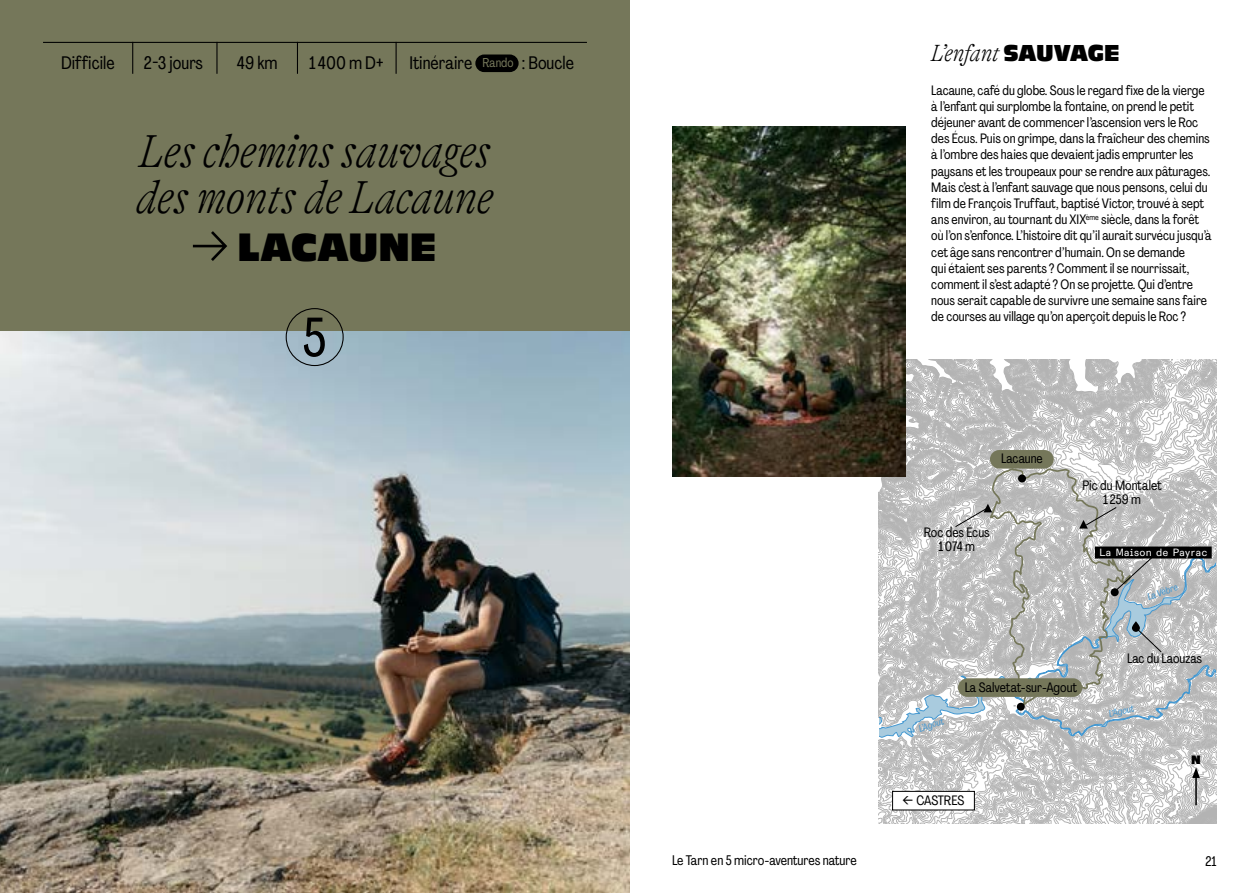
<style>
.page{position:relative;width:1259px;height:893px;background:#fff}
.page>*{position:absolute;margin:0;border:0;box-sizing:border-box;transform-origin:0 0}
.t1{font:54.3px "PP Agrandir Tight";color:#000}
.t2{font:italic 100 condensed 47.25px/45.6px "GT Alpina";color:#000}
.t3{font:41.25px "Antique Oli Com";color:#000}
.t4{font:italic 100 condensed 24px "GT Alpina";color:#000}
.t5{font:18px "PP Agrandir Tight";color:#000}
.t6{font:13.8px "PP Agrandir Tight";color:#000}
.t7{font:13.5px/16.2px "PP Agrandir Tight";color:#000;text-align:center}
.t8{font:12.75px "Antique Oli Com";color:#000}
.t9{font:10.5px "ABC Diatype Semi Mono Regular";color:#fff}
.t10{font:italic 9.6px "PP Agrandir Tight";color:#4498d1}
.s1{font-size:12.75px;color:#75775a}
.s2{font-family:"Antique Oli Com";font-weight:400;font-style:normal;font-stretch:normal}
.s3{font-family:"ABC Diatype"}
</style>
<div class="page">
<div style="left:0;top:0;width:629px;height:893px;background:#75775a"></div>
<img style="left:0;top:332px;width:629px;height:561px">
<svg style="left:878px;top:360px;width:338px;height:444px"></svg>
<svg style="left:878px;top:501px;width:338px;height:301px"></svg>
<svg style="left:880px;top:502px;width:336px;height:244px;background:#cacaca"></svg>
<svg style="left:879px;top:540px;width:336px;height:199px;background:#c1c8cd"></svg>
<img style="left:672px;top:127px;width:233px;height:350px">
<svg style="left:193px;top:231px;width:34px;height:30px"></svg>
<div style="left:286px;top:308px;width:58px;height:58px;border:1px solid #000;border-radius:50%"></div>
<svg style="left:1192px;top:767px;width:7px;height:38px"></svg>
<div style="left:892px;top:791px;width:82px;height:19px;background:#fff"></div>
<div style="left:892px;top:791px;width:82px;height:19px;border:1px solid #000"></div>
<hr style="left:43px;top:42px;width:544px;height:1px;background:#000">
<hr style="left:216px;top:42px;width:1px;height:32px;background:#000">
<hr style="left:132px;top:42px;width:1px;height:32px;background:#000">
<hr style="left:297px;top:42px;width:1px;height:32px;background:#000">
<hr style="left:395px;top:42px;width:2px;height:32px;background:#000">
<div style="left:475px;top:55px;width:43px;height:17px;background:#000;border-radius:9px"></div>
<div style="left:990px;top:450px;width:63px;height:19px;background:#75775a;border-radius:9px"></div>
<div style="left:1017px;top:703px;width:7px;height:8px;background:#000;border-radius:50%"></div>
<svg style="left:881px;top:468px;width:335px;height:239px;background:#bdbebe"></svg>
<h3 class="t5" style="left:61px;top:52px;width:55px">Difficile</h3>
<h3 class="t5" style="left:144px;top:52px;width:61px">2-3 jours</h3>
<h3 class="t5" style="left:237px;top:52px;width:42px">49 km</h3>
<h3 class="t5" style="left:309px;top:52px;width:76px">1 400 m D+</h3>
<h3 class="t5" style="left:409px;top:52px;width:166px">Itinéraire <span class="s1">Rando</span> : Boucle</h3>
<h2 class="t2" style="left:136px;top:129px;width:359px">Les chemins sauvages des monts de Lacaune</h2>
<h3 class="t3" style="left:238px;top:224px;width:200px">LACAUNE</h3>
<h1 class="t1" style="left:303px;top:303px;width:25px">5</h1>
<h3 class="t4" style="left:931px;top:40px;width:190px">L’enfant <span class="s2">SAUVAGE</span></h3>
<p class="t7" style="left:931px;top:82px;width:282px;text-align:left">Lacaune, café du globe. Sous le regard fixe de la vierge à l’enfant qui surplombe la fontaine, on prend le petit déjeuner avant de commencer l’ascension vers le Roc des Écus. Puis on grimpe, dans la fraîcheur des chemins à l’ombre des haies que devaient jadis emprunter les paysans et les troupeaux pour se rendre aux pâturages.<br>Mais c’est à l’enfant sauvage que nous pensons, celui du film de François Truffaut, baptisé Victor, trouvé à sept ans environ, au tournant du XIX<sup>ème</sup> siècle, dans la forêt où l’on s’enfonce. L’histoire dit qu’il aurait survécu jusqu’à cet âge sans rencontrer d’humain. On se demande<br>qui étaient ses parents ? Comment il se nourrissait, comment il s’est adapté ? On se projette. Qui d’entre nous serait capable de survivre une semaine sans faire de courses au village qu’on aperçoit depuis le Roc ?</p>
<p class="t7" style="left:1001px;top:450px;width:43px">Lacaune</p>
<p class="t7" style="left:923px;top:525px;width:68px;line-height:13.5px">Roc des Écus<br>1074 m</p>
<p class="t7" style="left:1082px;top:479px;width:81px;line-height:13.5px">Pic du Montalet<br>1 259 m</p>
<p class="t9" style="left:1099px;top:545px;width:109px">La Maison de Payrac</p>
<p class="t10" style="left:1145px;top:591px;width:33px;rotate:-19deg">La Vèbre</p>
<p class="t7" style="left:1127px;top:650px;width:77px">Lac du Laouzas</p>
<p class="t10" style="left:917px;top:723px;width:27px;rotate:-19deg">L’Agout</p>
<p class="t7" style="left:964px;top:679px;width:114px">La Salvetat-sur-Agout</p>
<p class="t7" style="left:902px;top:792px;width:63px"><span class="s3">←</span> CASTRES</p>
<p class="t10" style="left:1107px;top:708px;width:27px;rotate:-14deg">L’Agout</p>
<p class="t8" style="left:1191px;top:753px;width:11px">N</p>
<p class="t6" style="left:672px;top:852px;width:186px">Le Tarn en 5 micro-aventures nature</p>
<p class="t6" style="left:1205px;top:852px;width:13px">21</p>
</div>
